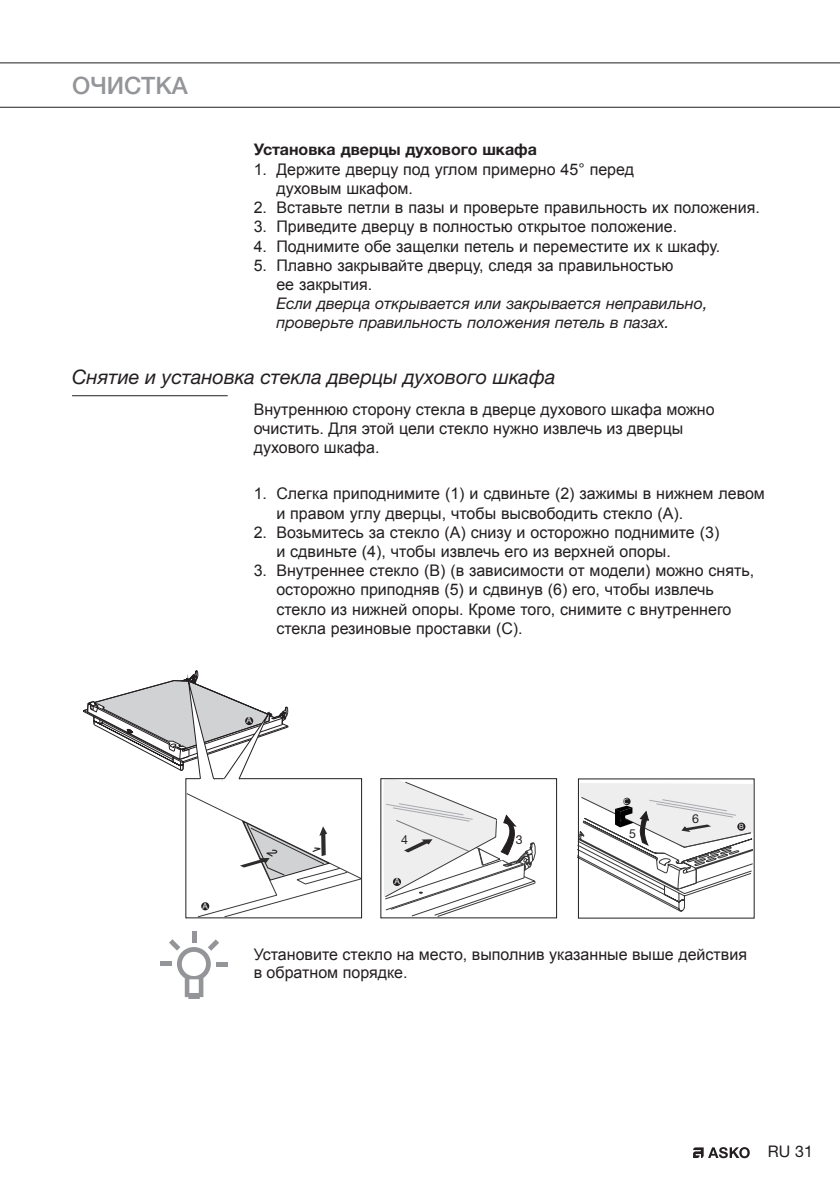
<style>
.page{position:relative;width:840px;height:1191px;background:#fff}
.page>*{position:absolute;margin:0;border:0;box-sizing:border-box;transform-origin:0 0}
.Hoofdkop{font:500 24px "Helvetica Neue LTW1 G";color:#939598}
.Kop_met_lijn{font:italic 20px "Helvetica Neue LTW1 G";color:#231f20}
.Platte_tekst{font:16px/19.2px "Arial";color:#231f20}
.t1{font:italic 16px/19.2px "Helvetica Neue LTW1 G";color:#231f20}
.Tussenkopje{font:700 16px "Helvetica Neue LTW1 G";color:#231f20}
.t2{font:16px "Helvetica Neue LTW1 G";color:#231f20}
.t3{font:12.4px "Helvetica Neue";color:#231f20}
.t4{font:8.2px "Arial";color:#fff}
.t5{font:7.8px "Myriad Pro";color:#fff;scale:1.11 1}
.t6{font:7.2px "Arial";color:#fff}
.s1{font-family:"Arial";font-style:normal}
</style>
<div class="page">
<hr style="left:0;top:62px;width:839px;height:1px;background:#231f20">
<hr style="left:0;top:107px;width:839px;height:1px;background:#231f20">
<svg style="left:693px;top:1147px;width:56px;height:11px"></svg>
<hr style="left:72px;top:395px;width:155px;height:1px;background:#231f20">
<svg style="left:83px;top:670px;width:205px;height:112px"></svg>
<div style="left:380px;top:778px;width:176px;height:140px;border:1px solid #231f20"></div>
<div style="left:245px;top:717px;width:8px;height:8px;background:#231f20;border-radius:50%"></div>
<svg style="left:186px;top:792px;width:177px;height:125px"></svg>
<svg style="left:382px;top:779px;width:371px;height:138px"></svg>
<div style="left:191px;top:931px;width:5px;height:11px;background:#939598"></div>
<div style="left:161px;top:960px;width:11px;height:5px;background:#939598"></div>
<div style="left:216px;top:961px;width:11px;height:5px;background:#939598"></div>
<svg style="left:169px;top:939px;width:50px;height:60px"></svg>
<p class="Hoofdkop" style="left:72px;top:71px;width:117px">ОЧИСТКА</p>
<p class="Tussenkopje" style="left:253px;top:140px;width:284px">Установка дверцы духового шкафа</p>
<p class="Platte_tekst" style="left:276px;top:160px;width:359px;text-indent:-23px">1. Держите дверцу под углом примерно 45° перед духовым шкафом.</p>
<p class="Platte_tekst" style="left:253px;top:198px;width:507px">2. Вставьте петли в пазы и проверьте правильность их положения.</p>
<p class="Platte_tekst" style="left:253px;top:217px;width:425px">3. Приведите дверцу в полностью открытое положение.</p>
<p class="Platte_tekst" style="left:253px;top:236px;width:468px">4. Поднимите обе защелки петель и переместите их к шкафу.</p>
<p class="t1" style="left:276px;top:255px;width:432px;text-indent:-23px"><span class="s1">5. Плавно закрывайте дверцу, следя за правильностью<br>ее закрытия.<br></span>Если дверца открывается или закрывается неправильно, проверьте правильность положения петель в пазах.</p>
<p class="Kop_met_lijn" style="left:72px;top:365px;width:484px">Снятие и установка стекла дверцы духового шкафа</p>
<p class="Platte_tekst" style="left:253px;top:399px;width:462px">Внутреннюю сторону стекла в дверце духового шкафа можно очистить. Для этой цели стекло нужно извлечь из дверцы духового шкафа.</p>
<p class="Platte_tekst" style="left:276px;top:484px;width:490px;text-indent:-23px">1. Слегка приподнимите (1) и сдвиньте (2) зажимы в нижнем левом и правом углу дверцы, чтобы высвободить стекло (А).</p>
<p class="Platte_tekst" style="left:276px;top:523px;width:444px;text-indent:-23px">2. Возьмитесь за стекло (А) снизу и осторожно поднимите (3) и сдвиньте (4), чтобы извлечь его из верхней опоры.</p>
<p class="Platte_tekst" style="left:276px;top:561px;width:479px;text-indent:-23px">3. Внутреннее стекло (В) (в зависимости от модели) можно снять, осторожно приподняв (5) и сдвинув (6) его, чтобы извлечь стекло из нижней опоры. Кроме того, снимите с внутреннего стекла резиновые проставки (С).</p>
<p class="t4" style="left:202px;top:900px;width:7px">A</p>
<p class="t4" style="left:246px;top:715px;width:7px">A</p>
<p class="t3" style="left:401px;top:832px;width:8px">4</p>
<p class="t3" style="left:515px;top:832px;width:8px">3</p>
<p class="t4" style="left:394px;top:876px;width:7px">A</p>
<p class="t5" style="left:623px;top:796px;width:6px">C</p>
<p class="t3" style="left:628px;top:826px;width:8px">5</p>
<p class="t3" style="left:691px;top:811px;width:8px">6</p>
<p class="t6" style="left:738px;top:822px;width:6px">B</p>
<p class="Platte_tekst" style="left:253px;top:945px;width:494px;line-height:18px">Установите стекло на место, выполнив указанные выше действия в обратном порядке.</p>
<p class="t2" style="left:767px;top:1141px;width:47px">RU 31</p>
</div>
